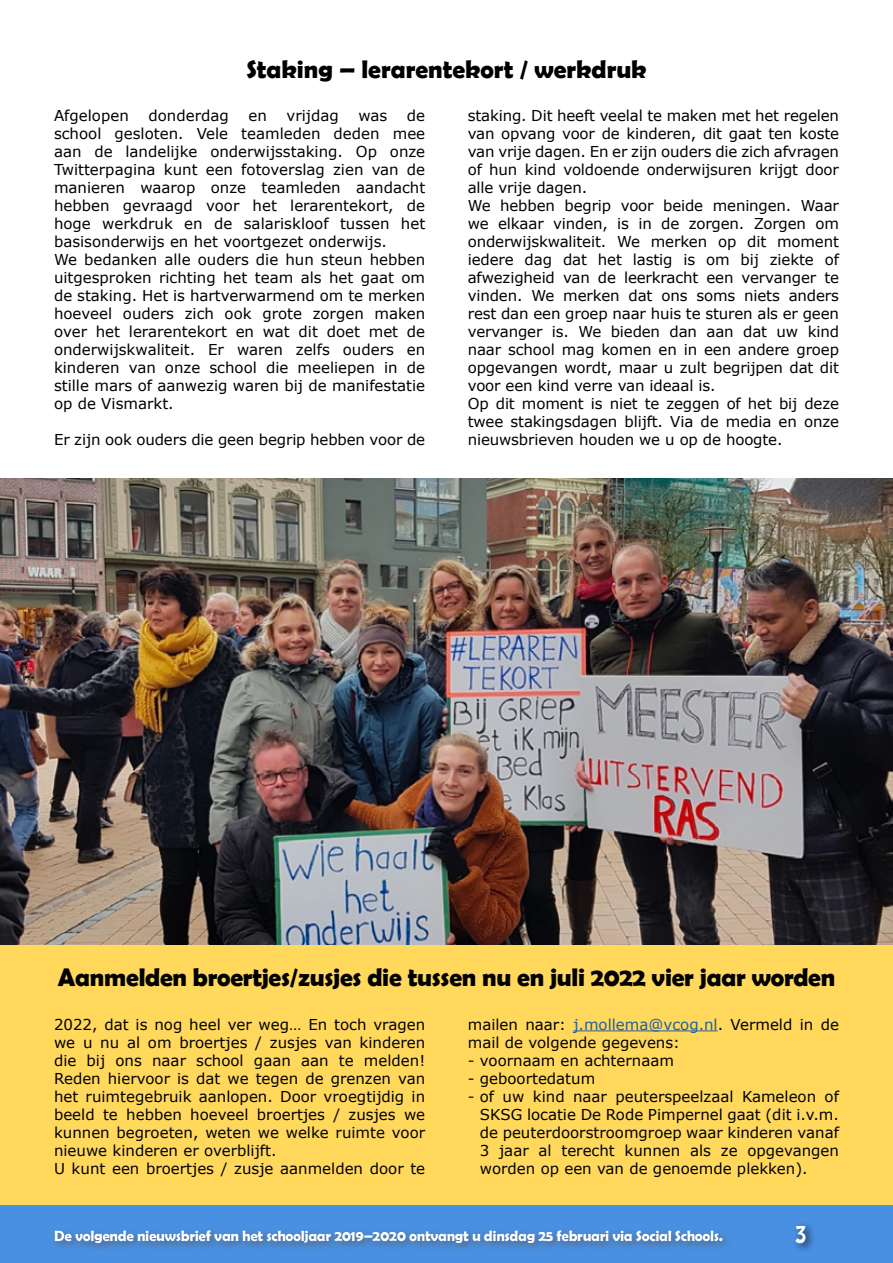
<style>
.page{position:relative;width:893px;height:1263px;background:#fff}
.page>*{position:absolute;margin:0;border:0;box-sizing:border-box;transform-origin:0 0}
.t1{font:700 25.5px "Berlin Sans FB Demi";letter-spacing:-.01em;color:#000}
.t2{font:21px "Hobo Std";color:#fff}
.t3{font:15px/18px "Verdana";color:#000}
.t4{font:700 15px "Berlin Sans FB Demi";letter-spacing:-.02em;color:#fff}
.s1{color:#215e9e}
</style>
<div class="page">
<div style="left:0;top:1205px;width:893px;height:58px;background:#4a90e2"></div>
<div style="left:761px;top:1203px;width:72px;height:60px;background:#fff;opacity:.75"></div>
<div style="left:0;top:944px;width:893px;height:261px;background:#ffd85c"></div>
<hr style="left:573px;top:1030px;width:145px;height:1px;background:#215e9e">
<img style="left:0;top:478px;width:893px;height:466px">
<div style="left:52px;top:1204px;width:708px;height:59px;background:#fff;opacity:.75"></div>
<h1 class="t1" style="left:246px;top:54px;width:402px">Staking – lerarentekort / werkdruk</h1>
<p class="t3" style="left:54px;top:107px;width:76px">Afgelopen</p>
<p class="t3" style="left:148px;top:107px;width:82px">donderdag</p>
<p class="t3" style="left:248px;top:107px;width:20px">en</p>
<p class="t3" style="left:286px;top:107px;width:54px">vrijdag</p>
<p class="t3" style="left:358px;top:107px;width:30px">was</p>
<p class="t3" style="left:54px;top:107px;width:373px;text-indent:353px">de school gesloten. Vele teamleden deden mee aan de landelijke onderwijsstaking. Op onze Twitterpagina kunt een fotoverslag zien van de manieren waarop onze teamleden aandacht hebben gevraagd voor het lerarentekort, de hoge werkdruk en de salariskloof tussen het basisonderwijs en het voortgezet onderwijs.<br>We bedanken alle ouders die hun steun hebben uitgesproken richting het team als het gaat om de staking. Het is hartverwarmend om te merken hoeveel ouders zich ook grote zorgen maken over het lerarentekort en wat dit doet met de onderwijskwaliteit. Er waren zelfs ouders en kinderen van onze school die meeliepen in de stille mars of aanwezig waren bij de manifestatie op de Vismarkt.</p>
<p class="t3" style="left:54px;top:431px;width:373px">Er zijn ook ouders die geen begrip hebben voor de</p>
<p class="t3" style="left:468px;top:107px;width:373px">staking. Dit heeft veelal te maken met het regelen van opvang voor de kinderen, dit gaat ten koste van vrije dagen. En er zijn ouders die zich afvragen of hun kind voldoende onderwijsuren krijgt door alle vrije dagen.<br>We hebben begrip voor beide meningen. Waar we elkaar vinden, is in de zorgen. Zorgen om onderwijskwaliteit. We merken op dit moment iedere dag dat het lastig is om bij ziekte of afwezigheid van de leerkracht een vervanger te vinden. We merken dat ons soms niets anders rest dan een groep naar huis te sturen als er geen vervanger is. We bieden dan aan dat uw kind naar school mag komen en in een andere groep opgevangen wordt, maar u zult begrijpen dat dit voor een kind verre van ideaal is.<br>Op dit moment is niet te zeggen of het bij deze twee stakingsdagen blijft. Via de media en onze nieuwsbrieven houden we u op de hoogte.</p>
<h1 class="t1" style="left:58px;top:962px;width:779px">Aanmelden broertjes/zusjes die tussen nu en juli 2022 vier jaar worden</h1>
<p class="t3" style="left:54px;top:1015px;width:373px">2022, dat is nog heel ver weg… En toch vragen we u nu al om broertjes / zusjes van kinderen die bij ons naar school gaan aan te melden!<br>Reden hiervoor is dat we tegen de grenzen van het ruimtegebruik aanlopen. Door vroegtijdig in beeld te hebben hoeveel broertjes / zusjes we kunnen begroeten, weten we welke ruimte voor nieuwe kinderen er overblijft.<br>U kunt een broertjes / zusje aanmelden door te</p>
<p class="t3" style="left:468px;top:1015px;width:373px">mailen naar: <span class="s1">j.mollema@vcog.nl</span>. Vermeld in de mail de volgende gegevens:</p>
<p class="t3" style="left:468px;top:1051px;width:208px">- voornaam en achternaam</p>
<p class="t3" style="left:468px;top:1069px;width:129px">- geboortedatum</p>
<p class="t3" style="left:480px;top:1087px;width:361px;text-align:justify;text-indent:-12px">- of uw kind naar peuterspeelzaal Kameleon of SKSG locatie De Rode Pimpernel gaat (dit i.v.m. de peuterdoorstroomgroep waar kinderen vanaf 3 jaar al terecht kunnen als ze opgevangen worden op een van de genoemde plekken).</p>
<p class="t4" style="left:54px;top:1227px;width:671px">De volgende nieuwsbrief van het schooljaar 2019–2020 ontvangt u dinsdag 25 februari via Social Schools.</p>
<h2 class="t2" style="left:794px;top:1220px;width:14px">3</h2>
</div>
